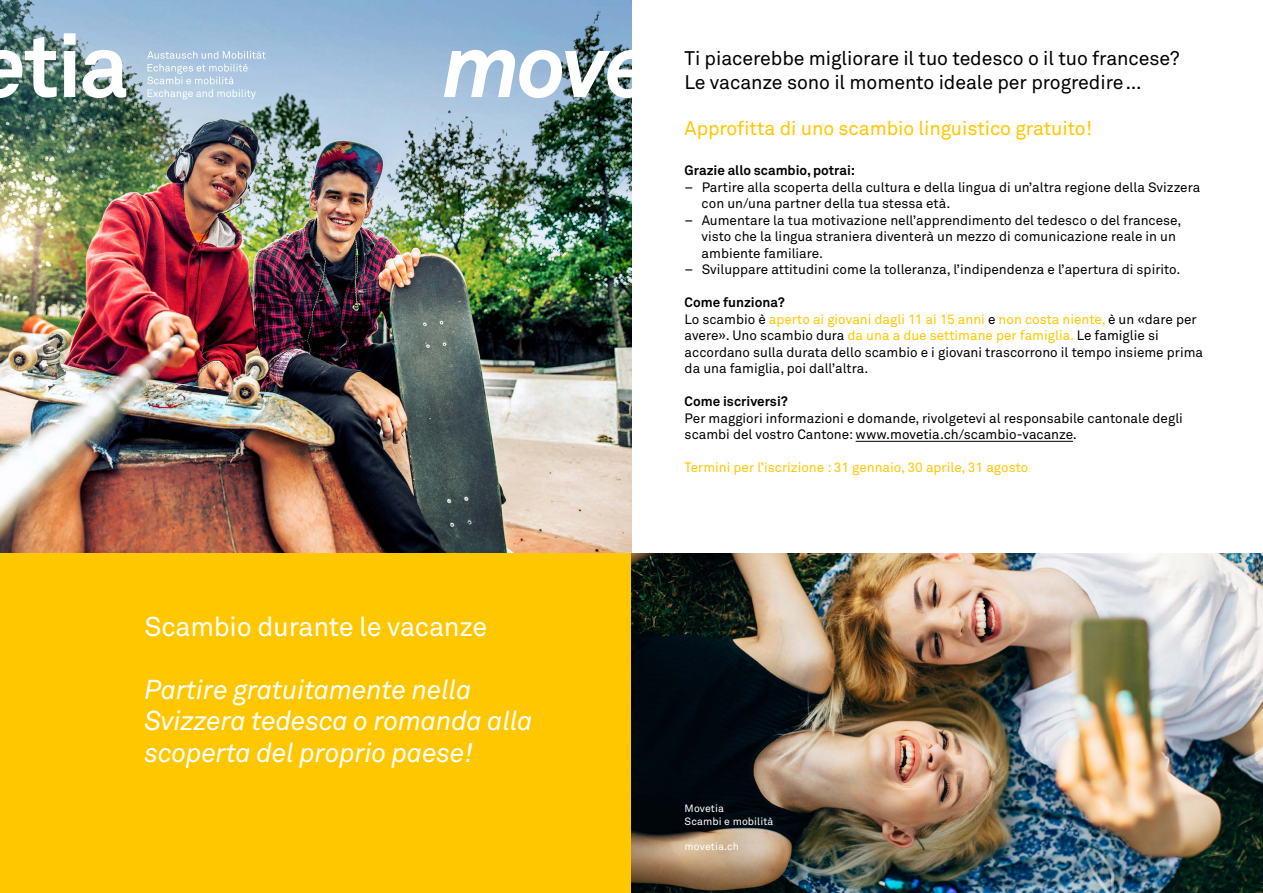
<style>
.page{position:relative;width:1263px;height:893px;background:#fff}
.page>*{position:absolute;margin:0;border:0;box-sizing:border-box;transform-origin:0 0}
._18{font:italic 27px/31.5px "Akkurat Pro";letter-spacing:-.01em;color:#fff}
._18-2{font:27px "Akkurat Pro";letter-spacing:-.01em;color:#fff}
._18-3{font:19.5px "Akkurat Pro";letter-spacing:-.005em;color:#000}
._18-4{font:19.5px "Akkurat Pro";letter-spacing:-.005em;color:#ffc700}
._9{font:13.5px/16.5px "Akkurat Pro";color:#000}
._9-2{font:700 13.5px "Akkurat Pro";color:#000}
._9-3{font:13.5px "Akkurat Pro";color:#ffc700}
._7{font:10.5px "Akkurat Pro";letter-spacing:.01em;color:#fff}
.s1{color:#ffc700}
</style>
<div class="page">
<img style="left:0;top:0;width:631px;height:554px">
<div style="left:0;top:554px;width:631px;height:339px;background:#ffc700"></div>
<img style="left:631px;top:554px;width:632px;height:339px">
<hr style="left:856px;top:441px;width:217px;height:1px;background:#000">
<svg style="left:444px;top:50px;width:187px;height:48px"></svg>
<svg style="left:64px;top:33px;width:12px;height:64px"></svg>
<svg style="left:82px;top:50px;width:44px;height:48px"></svg>
<svg style="left:0;top:37px;width:57px;height:61px"></svg>
<svg style="left:147px;top:51px;width:119px;height:48px;background:#bad0e5"></svg>
<p class="_18-2" style="left:145px;top:611px;width:344px">Scambio durante le vacanze</p>
<p class="_18" style="left:145px;top:674px;width:390px">Partire gratuitamente nella<br>Svizzera tedesca o romanda alla scoperta del proprio paese!</p>
<p class="_18-3" style="left:685px;top:47px;width:496px">Ti piacerebbe migliorare il tuo tedesco o il tuo francese?</p>
<p class="_18-3" style="left:685px;top:71px;width:458px">Le vacanze sono il momento ideale per progredire…</p>
<p class="_18-4" style="left:685px;top:117px;width:409px">Approfitta di uno scambio linguistico gratuito!</p>
<p class="_9-2" style="left:685px;top:162px;width:172px">Grazie allo scambio, potrai:</p>
<p class="_9" style="left:702px;top:179px;width:500px;text-indent:-17px">– Partire alla scoperta della cultura e della lingua di un’altra regione della Svizzera con un/una partner della tua stessa età.</p>
<p class="_9" style="left:702px;top:212px;width:481px;text-indent:-17px">– Aumentare la tua motivazione nell’apprendimento del tedesco o del francese, visto che la lingua straniera diventerà un mezzo di comunicazione reale in un ambiente familiare.</p>
<p class="_9" style="left:685px;top:261px;width:497px">– Sviluppare attitudini come la tolleranza, l’indipendenza e l’apertura di spirito.</p>
<p class="_9-2" style="left:685px;top:294px;width:102px">Come funziona?</p>
<p class="_9" style="left:685px;top:311px;width:520px">Lo scambio è <span class="s1">aperto ai giovani dagli 11 ai 15 anni</span> e <span class="s1">non costa niente,</span> è un «dare per avere». Uno scambio dura <span class="s1">da una a due settimane per famiglia.</span> Le famiglie si accordano sulla durata dello scambio e i giovani trascorrono il tempo insieme prima da una famiglia, poi dall’altra.</p>
<p class="_9-2" style="left:685px;top:393px;width:105px">Come iscriversi?</p>
<p class="_9" style="left:685px;top:410px;width:500px">Per maggiori informazioni e domande, rivolgetevi al responsabile cantonale degli scambi del vostro Cantone: www.movetia.ch/scambio-vacanze.</p>
<p class="_9-3" style="left:685px;top:459px;width:345px">Termini per l’iscrizione : 31 gennaio, 30 aprile, 31 agosto</p>
<p class="_7" style="left:685px;top:802px;width:41px">Movetia</p>
<p class="_7" style="left:685px;top:815px;width:90px">Scambi e mobilità</p>
<p class="_7" style="left:685px;top:841px;width:56px">movetia.ch</p>
</div>
